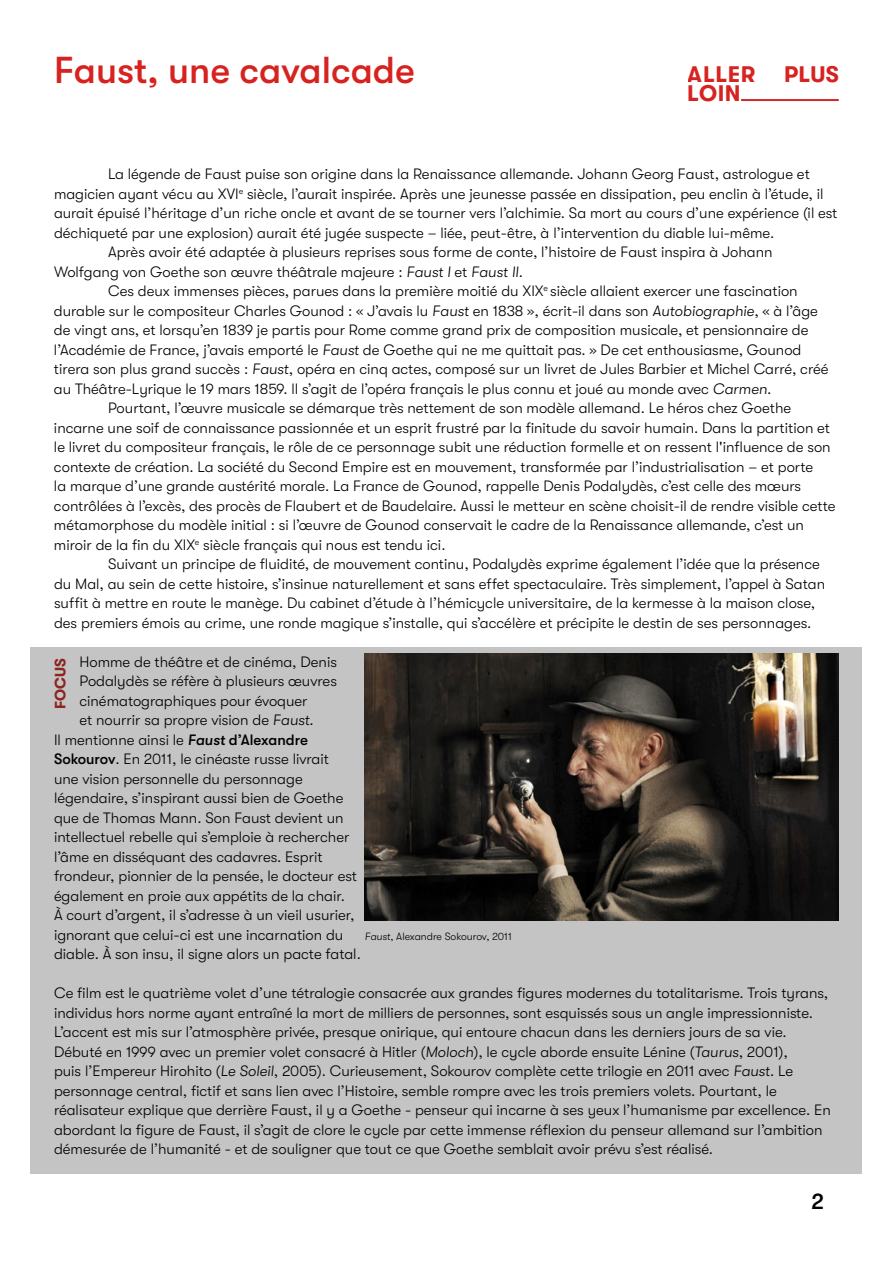
<style>
.page{position:relative;width:893px;height:1263px;background:#fff}
.page>*{position:absolute;margin:0;border:0;box-sizing:border-box;transform-origin:0 0}
.t1{font:500 37.5px "GT Walsheim";color:#d72320}
.t2{font:700 22.5px "GT Walsheim";letter-spacing:.02em;color:#d72320}
.t3{font:500 22.5px "GT Walsheim";color:#000}
.t4{font:300 15px/19.5px "GT Walsheim";color:#000}
.t5{font:700 15px "GT Walsheim";color:#8d241f}
.t6{font:300 10.5px "GT Walsheim";color:#000}
.s1{font-style:italic}
.s2{font-weight:500;font-style:italic}
.s3{font-weight:500}
</style>
<div class="page">
<div style="left:31px;top:647px;width:831px;height:527px;background:#c4c4c4"></div>
<hr style="left:741px;top:99px;width:98px;height:2px;background:#d72320">
<img style="left:365px;top:653px;width:474px;height:267px">
<h1 class="t1" style="left:54px;top:49px;width:362px">Faust, une cavalcade</h1>
<h2 class="t2" style="left:688px;top:61px;width:69px">ALLER</h2>
<h2 class="t2" style="left:784px;top:61px;width:56px">PLUS</h2>
<h2 class="t2" style="left:688px;top:81px;width:54px">LOIN</h2>
<p class="t4" style="left:108px;top:164px;width:703px">La légende de Faust puise son origine dans la Renaissance allemande. Johann Georg Faust, astrologue et</p>
<p class="t4" style="left:54px;top:184px;width:771px">magicien ayant vécu au XVI<sup>e</sup> siècle, l’aurait inspirée. Après une jeunesse passée en dissipation, peu enclin à l’étude, il</p>
<p class="t4" style="left:54px;top:203px;width:785px">aurait épuisé l’héritage d’un riche oncle et avant de se tourner vers l’alchimie. Sa mort au cours d’une expérience (il est</p>
<p class="t4" style="left:54px;top:223px;width:722px">déchiqueté par une explosion) aurait été jugée suspecte – liée, peut-être, à l’intervention du diable lui-même.</p>
<p class="t4" style="left:108px;top:242px;width:666px">Après avoir été adaptée à plusieurs reprises sous forme de conte, l’histoire de Faust inspira à Johann</p>
<p class="t4" style="left:54px;top:262px;width:471px">Wolfgang von Goethe son œuvre théâtrale majeure : <span class="s1">Faust I</span> et <span class="s1">Faust II</span>.</p>
<p class="t4" style="left:108px;top:281px;width:691px">Ces deux immenses pièces, parues dans la première moitié du XIX<sup>e</sup> siècle allaient exercer une fascination</p>
<p class="t4" style="left:54px;top:301px;width:765px">durable sur le compositeur Charles Gounod : « J’avais lu <span class="s1">Faust</span> en 1838 », écrit-il dans son <span class="s1">Autobiographie</span>, « à l’âge</p>
<p class="t4" style="left:54px;top:320px;width:756px">de vingt ans, et lorsqu’en 1839 je partis pour Rome comme grand prix de composition musicale, et pensionnaire de</p>
<p class="t4" style="left:54px;top:340px;width:749px">l’Académie de France, j’avais emporté le <span class="s1">Faust</span> de Goethe qui ne me quittait pas. » De cet enthousiasme, Gounod</p>
<p class="t4" style="left:54px;top:359px;width:776px">tirera son plus grand succès : <span class="s1">Faust</span>, opéra en cinq actes, composé sur un livret de Jules Barbier et Michel Carré, créé</p>
<p class="t4" style="left:54px;top:379px;width:719px">au Théâtre-Lyrique le 19 mars 1859. lI s’agit de l’opéra français le plus connu et joué au monde avec <span class="s1">Carmen.</span></p>
<p class="t4" style="left:108px;top:398px;width:685px">Pourtant, l’œuvre musicale se démarque très nettement de son modèle allemand. Le héros chez Goethe</p>
<p class="t4" style="left:54px;top:418px;width:778px">incarne une soif de connaissance passionnée et un esprit frustré par la finitude du savoir humain. Dans la partition et</p>
<p class="t4" style="left:54px;top:437px;width:778px">le livret du compositeur français, le rôle de ce personnage subit une réduction formelle et on ressent l'influence de son</p>
<p class="t4" style="left:54px;top:457px;width:761px">contexte de création. La société du Second Empire est en mouvement, transformée par l’industrialisation – et porte</p>
<p class="t4" style="left:54px;top:476px;width:749px">la marque d’une grande austérité morale. La France de Gounod, rappelle Denis Podalydès, c’est celle des mœurs</p>
<p class="t4" style="left:54px;top:496px;width:783px">contrôlées à l’excès, des procès de Flaubert et de Baudelaire. Aussi le metteur en scène choisit-il de rendre visible cette</p>
<p class="t4" style="left:54px;top:515px;width:751px">métamorphose du modèle initial : si l’œuvre de Gounod conservait le cadre de la Renaissance allemande, c’est un</p>
<p class="t4" style="left:54px;top:535px;width:393px">miroir de la fin du XIX<sup>e</sup> siècle français qui nous est tendu ici.</p>
<p class="t4" style="left:108px;top:554px;width:713px">Suivant un principe de fluidité, de mouvement continu, Podalydès exprime également l’idée que la présence</p>
<p class="t4" style="left:54px;top:574px;width:773px">du Mal, au sein de cette histoire, s’insinue naturellement et sans effet spectaculaire. Très simplement, l’appel à Satan</p>
<p class="t4" style="left:54px;top:593px;width:763px">suffit à mettre en route le manège. Du cabinet d’étude à l’hémicycle universitaire, de la kermesse à la maison close,</p>
<p class="t4" style="left:54px;top:613px;width:759px">des premiers émois au crime, une ronde magique s’installe, qui s’accélère et précipite le destin de ses personnages.</p>
<p class="t4" style="left:79px;top:652px;width:259px">Homme de théâtre et de cinéma, Denis</p>
<p class="t4" style="left:79px;top:671px;width:259px">Podalydès se réfère à plusieurs œuvres</p>
<p class="t4" style="left:79px;top:691px;width:230px">cinématographiques pour évoquer</p>
<p class="t4" style="left:79px;top:710px;width:236px">et nourrir sa propre vision de <span class="s1">Faust</span>.</p>
<p class="t4" style="left:54px;top:730px;width:255px">Il mentionne ainsi le <span class="s2">Faust</span> <span class="s3">d’Alexandre</span></p>
<p class="t4" style="left:54px;top:749px;width:277px"><span class="s3">Sokourov</span>. En 2011, le cinéaste russe livrait</p>
<p class="t4" style="left:54px;top:769px;width:250px">une vision personnelle du personnage</p>
<p class="t4" style="left:54px;top:788px;width:291px">légendaire, s’inspirant aussi bien de Goethe</p>
<p class="t4" style="left:54px;top:808px;width:291px">que de Thomas Mann. Son Faust devient un</p>
<p class="t4" style="left:54px;top:827px;width:297px">intellectuel rebelle qui s’emploie à rechercher</p>
<p class="t4" style="left:54px;top:847px;width:270px">l’âme en disséquant des cadavres. Esprit</p>
<p class="t4" style="left:54px;top:866px;width:304px">frondeur, pionnier de la pensée, le docteur est</p>
<p class="t4" style="left:54px;top:886px;width:292px">également en proie aux appétits de la chair.</p>
<p class="t4" style="left:54px;top:905px;width:302px">À court d’argent, il s’adresse à un vieil usurier,</p>
<p class="t4" style="left:54px;top:925px;width:291px">ignorant que celui-ci est une incarnation du</p>
<p class="t4" style="left:54px;top:944px;width:308px">diable. À son insu, il signe alors un pacte fatal.</p>
<p class="t4" style="left:54px;top:983px;width:778px">Ce film est le quatrième volet d’une tétralogie consacrée aux grandes figures modernes du totalitarisme. Trois tyrans, individus hors norme ayant entraîné la mort de milliers de personnes, sont esquissés sous un angle impressionniste.<br>L’accent est mis sur l’atmosphère privée, presque onirique, qui entoure chacun dans les derniers jours de sa vie.<br>Débuté en 1999 avec un premier volet consacré à Hitler (<span class="s1">Moloch</span>), le cycle aborde ensuite Lénine (<span class="s1">Taurus</span>, 2001),<br>puis l’Empereur Hirohito (<span class="s1">Le Soleil</span>, 2005). Curieusement, Sokourov complète cette trilogie en 2011 avec <span class="s1">Faust</span>. Le personnage central, fictif et sans lien avec l’Histoire, semble rompre avec les trois premiers volets. Pourtant, le réalisateur explique que derrière Faust, il y a Goethe - penseur qui incarne à ses yeux l’humanisme par excellence. En abordant la figure de Faust, il s’agit de clore le cycle par cette immense réflexion du penseur allemand sur l’ambition démesurée de l’humanité - et de souligner que tout ce que Goethe semblait avoir prévu s’est réalisé.</p>
<p class="t5" style="left:52px;top:709px;width:52px;rotate:-90deg">FOCUS</p>
<p class="t6" style="left:365px;top:930px;width:148px"><span class="s1">Faust</span>, Alexandre Sokourov, 2011</p>
<h2 class="t3" style="left:811px;top:1188px;width:15px">2</h2>
</div>
